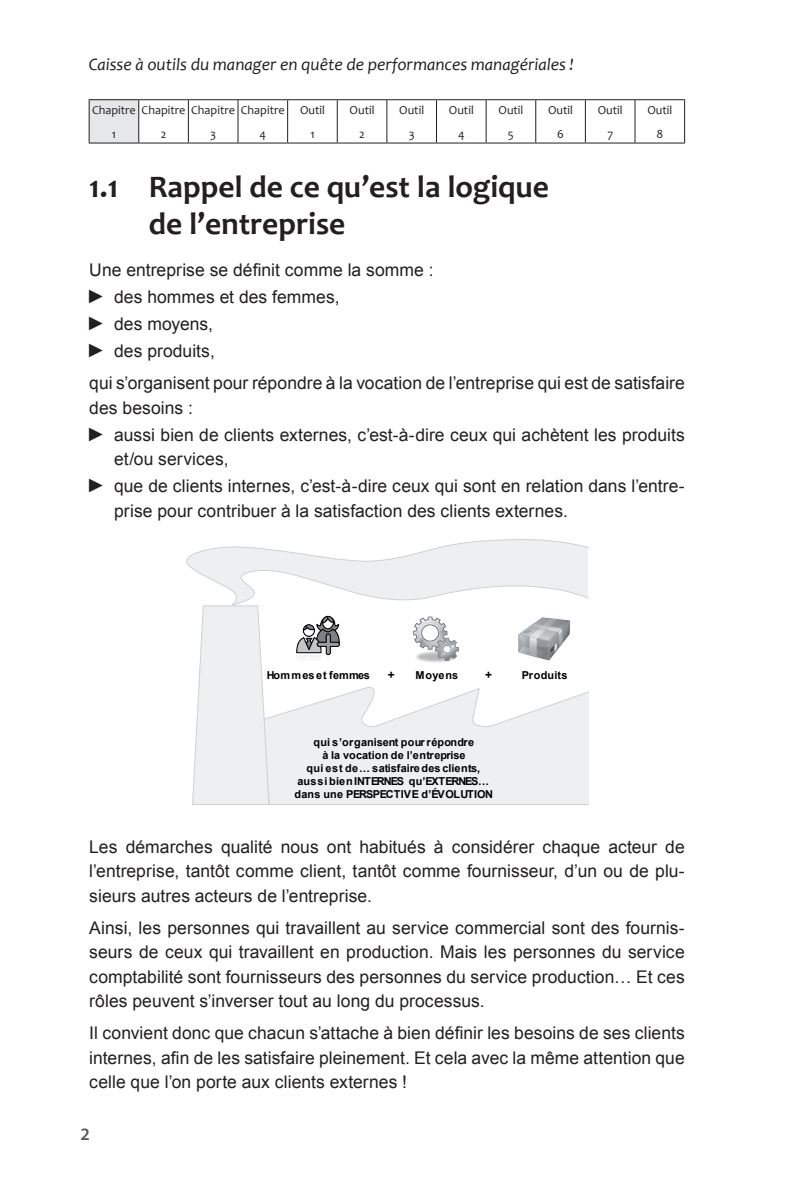
<style>
.page{position:relative;width:794px;height:1191px;background:#fff}
.page>*{position:absolute;margin:0;border:0;box-sizing:border-box;transform-origin:0 0}
.t1{font:700 31.5px/37.8px "Candara";color:#231f20}
.t2{font:17.5px/24.5px "Arial";letter-spacing:.005em;color:#231f20}
.t3{font:italic 17.5px "Candara";color:#231f20}
.t4{font:600 17.5px "Myriad Pro";color:#57585a}
.t5{font:12.25px/24.5px "Candara";color:#231f20;text-align:center}
.t6{font:700 11.9px "Arial";color:#000}
.t7{font:700 10.85px/13px "Arial";letter-spacing:-.005em;color:#000;text-align:center}
.t8{font:700 10.85px "Arial";letter-spacing:.02em;color:#000}
.t9{font:700 10.85px "Arial";letter-spacing:.025em;color:#000}
.s1{font-family:"Arial Narrow";font-weight:700;font-size:19.25px}
</style>
<div class="page">
<div style="left:89px;top:100px;width:50px;height:43px;background:#e6e7e9"></div>
<svg style="left:139px;top:100px;width:545px;height:43px"></svg>
<hr style="left:89px;top:99px;width:50px;height:1px;background:#231f20">
<hr style="left:89px;top:100px;width:1px;height:43px;background:#231f20">
<hr style="left:139px;top:99px;width:49px;height:1px;background:#231f20">
<hr style="left:138px;top:100px;width:1px;height:43px;background:#231f20">
<hr style="left:188px;top:99px;width:50px;height:1px;background:#231f20">
<hr style="left:188px;top:100px;width:1px;height:43px;background:#231f20">
<hr style="left:238px;top:99px;width:50px;height:1px;background:#231f20">
<hr style="left:237px;top:100px;width:1px;height:43px;background:#231f20">
<hr style="left:288px;top:99px;width:49px;height:1px;background:#231f20">
<hr style="left:287px;top:100px;width:1px;height:43px;background:#231f20">
<hr style="left:337px;top:99px;width:50px;height:1px;background:#231f20">
<hr style="left:337px;top:100px;width:1px;height:43px;background:#231f20">
<hr style="left:387px;top:99px;width:49px;height:1px;background:#231f20">
<hr style="left:386px;top:100px;width:1px;height:43px;background:#231f20">
<hr style="left:436px;top:99px;width:50px;height:1px;background:#231f20">
<hr style="left:436px;top:100px;width:1px;height:43px;background:#231f20">
<hr style="left:486px;top:99px;width:50px;height:1px;background:#231f20">
<hr style="left:486px;top:100px;width:1px;height:43px;background:#231f20">
<hr style="left:536px;top:99px;width:49px;height:1px;background:#231f20">
<hr style="left:535px;top:100px;width:1px;height:43px;background:#231f20">
<hr style="left:585px;top:99px;width:50px;height:1px;background:#231f20">
<hr style="left:585px;top:100px;width:1px;height:43px;background:#231f20">
<hr style="left:635px;top:99px;width:50px;height:1px;background:#231f20">
<hr style="left:634px;top:100px;width:1px;height:43px;background:#231f20">
<hr style="left:684px;top:100px;width:1px;height:43px;background:#231f20">
<hr style="left:89px;top:143px;width:50px;height:1px;background:#231f20">
<hr style="left:139px;top:143px;width:49px;height:1px;background:#231f20">
<hr style="left:188px;top:143px;width:50px;height:1px;background:#231f20">
<hr style="left:238px;top:143px;width:50px;height:1px;background:#231f20">
<hr style="left:288px;top:143px;width:49px;height:1px;background:#231f20">
<hr style="left:337px;top:143px;width:50px;height:1px;background:#231f20">
<hr style="left:387px;top:143px;width:49px;height:1px;background:#231f20">
<hr style="left:436px;top:143px;width:50px;height:1px;background:#231f20">
<hr style="left:486px;top:143px;width:50px;height:1px;background:#231f20">
<hr style="left:536px;top:143px;width:49px;height:1px;background:#231f20">
<hr style="left:585px;top:143px;width:50px;height:1px;background:#231f20">
<hr style="left:635px;top:143px;width:50px;height:1px;background:#231f20">
<svg style="left:186px;top:539px;width:402px;height:266px"></svg>
<p class="t3" style="left:89px;top:53px;width:487px">Caisse à outils du manager en quête de performances managériales !</p>
<p class="t5" style="left:92px;top:97px;width:45px">Chapitre<br>1</p>
<p class="t5" style="left:142px;top:97px;width:45px">Chapitre<br>2</p>
<p class="t5" style="left:191px;top:97px;width:45px">Chapitre<br>3</p>
<p class="t5" style="left:241px;top:97px;width:45px">Chapitre<br>4</p>
<p class="t5" style="left:300px;top:97px;width:26px">Outil<br>1</p>
<p class="t5" style="left:350px;top:97px;width:26px">Outil<br>2</p>
<p class="t5" style="left:399px;top:97px;width:26px">Outil<br>3</p>
<p class="t5" style="left:449px;top:97px;width:26px">Outil<br>4</p>
<p class="t5" style="left:498px;top:97px;width:26px">Outil<br>5</p>
<p class="t5" style="left:548px;top:97px;width:26px">Outil<br>6</p>
<p class="t5" style="left:598px;top:97px;width:26px">Outil<br>7</p>
<p class="t5" style="left:647px;top:97px;width:26px">Outil<br>8</p>
<h1 class="t1" style="left:149px;top:167px;width:401px;text-indent:-60px">1.1 Rappel de ce qu’est la logique de l’entreprise</h1>
<p class="t2" style="left:89px;top:257px;width:346px;line-height:26.9px">Une entreprise se définit comme la somme : <span class="s1">►</span> des hommes et des femmes,<br><span class="s1">►</span> des moyens,<br><span class="s1">►</span> des produits,</p>
<p class="t2" style="left:89px;top:371px;width:597px">qui s’organisent pour répondre à la vocation de l’entreprise qui est de satisfaire des besoins :</p>
<p class="t2" style="left:114px;top:422px;width:572px;text-indent:-25px"><span class="s1">►</span> aussi bien de clients externes, c’est-à-dire ceux qui achètent les produits et/ou services,</p>
<p class="t2" style="left:114px;top:474px;width:571px;text-indent:-25px"><span class="s1">►</span> que de clients internes, c’est-à-dire ceux qui sont en relation dans l’entre&shy;prise pour contribuer à la satisfaction des clients externes.</p>
<p class="t8" style="left:267px;top:667px;width:105px">Hommes et femmes</p>
<p class="t6" style="left:388px;top:666px;width:8px">+</p>
<p class="t7" style="left:415px;top:668px;width:44px">Moyens</p>
<p class="t6" style="left:485px;top:666px;width:8px">+</p>
<p class="t9" style="left:522px;top:667px;width:47px">Produits</p>
<p class="t7" style="left:294px;top:736px;width:200px">qui s’organisent pour répondre<br>à la vocation de l’entreprise<br>qui est de… satisfaire des clients, aussi bien INTERNES qu’EXTERNES… dans une PERSPECTIVE d’ÉVOLUTION</p>
<p class="t2" style="left:89px;top:834px;width:597px;text-align:justify">Les démarches qualité nous ont habitués à considérer chaque acteur de l’entreprise, tantôt comme client, tantôt comme fournisseur, d’un ou de plu&shy;sieurs autres acteurs de l’entreprise.</p>
<p class="t2" style="left:89px;top:915px;width:597px;text-align:justify">Ainsi, les personnes qui travaillent au service commercial sont des fournis&shy;seurs de ceux qui travaillent en production. Mais les personnes du service comptabilité sont fournisseurs des personnes du service production… Et ces rôles peuvent s’inverser tout au long du processus.</p>
<p class="t2" style="left:89px;top:1021px;width:597px;text-align:justify">Il convient donc que chacun s’attache à bien définir les besoins de ses clients internes, afin de les satisfaire pleinement. Et cela avec la même attention que celle que l’on porte aux clients externes !</p>
<p class="t4" style="left:81px;top:1122px;width:11px">2</p>
</div>
